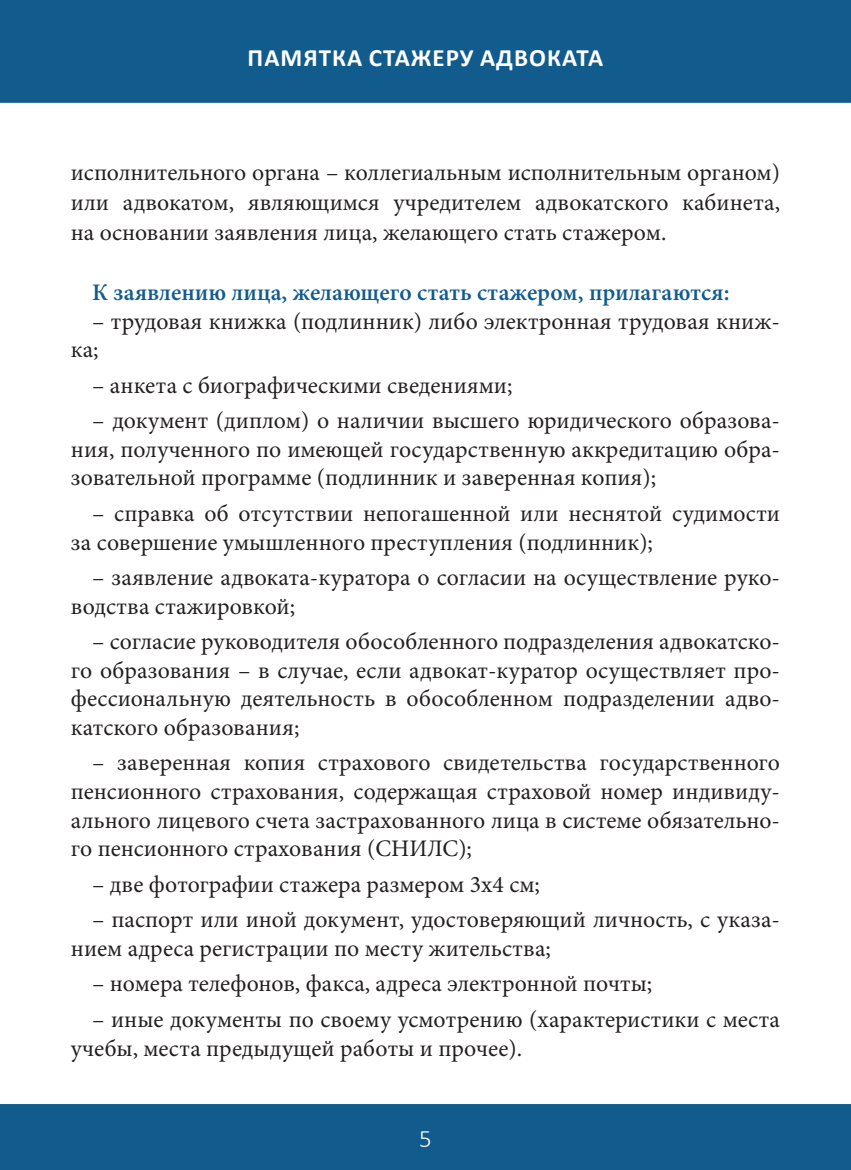
<style>
.page{position:relative;width:851px;height:1170px;background:#fff}
.page>*{position:absolute;margin:0;border:0;box-sizing:border-box;transform-origin:0 0}
.t1{font:700 25px "Calibri";letter-spacing:.04em;color:#fff}
.t2{font:300 25px "Calibri";color:#fff}
.text{font:23.75px/28.5px "Minion Pro";color:#231f20}
.text-2{font:600 23.75px "Minion Pro";color:#115b8d}
</style>
<div class="page">
<div style="left:0;top:0;width:850px;height:103px;background:#115b8d;border:2px solid #115b8d"></div>
<div style="left:0;top:1103px;width:850px;height:66px;background:#115b8d;border:2px solid #115b8d"></div>
<p class="t1" style="left:247px;top:40px;width:357px">ПАМЯТКА СТАЖЕРУ АДВОКАТА</p>
<p class="text" style="left:71px;top:158px;width:710px;line-height:30px;text-align:justify">исполнительного органа – коллегиальным исполнительным органом) или адвокатом, являющимся учредителем адвокатского кабинета, на основании заявления лица, желающего стать стажером.</p>
<p class="text-2" style="left:92px;top:276px;width:638px">К заявлению лица, желающего стать стажером, прилагаются:</p>
<p class="text" style="left:71px;top:307px;width:710px;text-indent:21px">– трудовая книжка (подлинник) либо электронная трудовая книж&shy;ка;</p>
<p class="text" style="left:92px;top:371px;width:422px">– анкета с биографическими сведениями;</p>
<p class="text" style="left:71px;top:406px;width:710px;text-align:justify;text-indent:21px">– документ (диплом) о наличии высшего юридического образова&shy;ния, полученного по имеющей государственную аккредитацию обра&shy;зовательной программе (подлинник и заверенная копия);</p>
<p class="text" style="left:71px;top:499px;width:710px;text-indent:21px">– справка об отсутствии непогашенной или неснятой судимости за совершение умышленного преступления (подлинник);</p>
<p class="text" style="left:71px;top:563px;width:710px;text-indent:21px">– заявление адвоката-куратора о согласии на осуществление руко&shy;водства стажировкой;</p>
<p class="text" style="left:71px;top:627px;width:710px;text-align:justify;text-indent:21px">– согласие руководителя обособленного подразделения адвокатско&shy;го образования – в случае, если адвокат-куратор осуществляет про&shy;фессиональную деятельность в обособленном подразделении адво&shy;катского образования;</p>
<p class="text" style="left:71px;top:748px;width:710px;text-align:justify;text-indent:21px">– заверенная копия страхового свидетельства государственного пенсионного страхования, содержащая страховой номер индивиду&shy;ального лицевого счета застрахованного лица в системе обязательно&shy;го пенсионного страхования (СНИЛС);</p>
<p class="text" style="left:92px;top:869px;width:449px">– две фотографии стажера размером 3x4 см;</p>
<p class="text" style="left:71px;top:905px;width:710px;text-indent:21px">– паспорт или иной документ, удостоверяющий личность, с указа&shy;нием адреса регистрации по месту жительства;</p>
<p class="text" style="left:92px;top:969px;width:561px">– номера телефонов, факса, адреса электронной почты;</p>
<p class="text" style="left:71px;top:1005px;width:710px;text-indent:21px">– иные документы по своему усмотрению (характеристики с места учебы, места предыдущей работы и прочее).</p>
<p class="t2" style="left:419px;top:1123px;width:14px">5</p>
</div>
